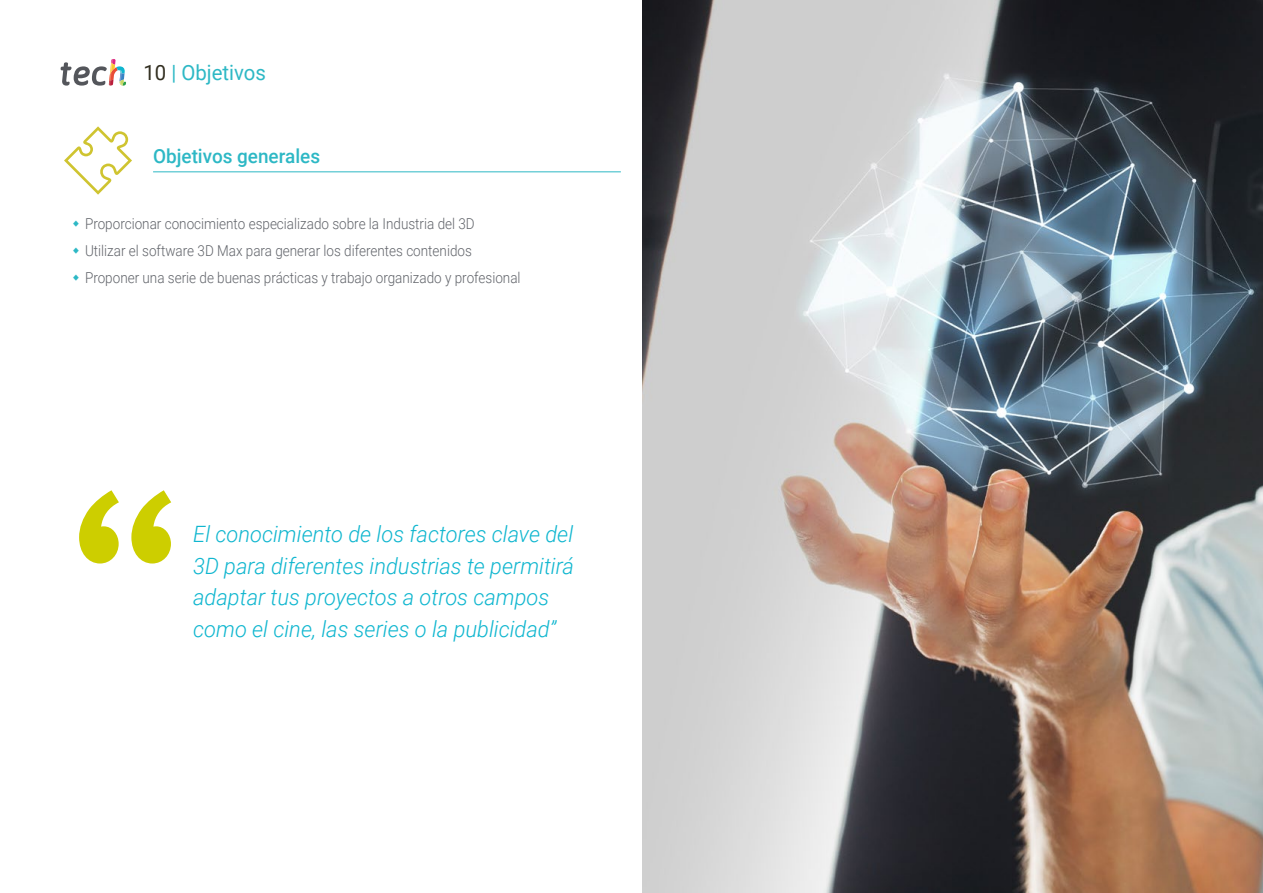
<style>
.page{position:relative;width:1263px;height:893px;background:#fff}
.page>*{position:absolute;margin:0;border:0;box-sizing:border-box;transform-origin:0 0}
.t1{font:italic 300 22.5px/31.5px "Roboto";color:#0fb6cf}
.t2{font:21px "Roboto";color:#2db8c5}
.t3{font:500 19.5px "Roboto";color:#2db8c5}
.t4{font:300 15px/26.7px "Roboto";color:#61646a;scale:.9 1}
.s1{color:#312e20}
</style>
<div class="page">
<svg style="left:61px;top:59px;width:65px;height:27px"></svg>
<hr style="left:153px;top:171px;width:468px;height:1px;background:#2db8c5">
<svg style="left:64px;top:126px;width:68px;height:69px"></svg>
<img style="left:642px;top:0;width:621px;height:893px">
<svg style="left:79px;top:490px;width:92px;height:73px"></svg>
<h2 class="t2" style="left:144px;top:57px;width:124px"><span class="s1">10</span> | Objetivos</h2>
<h3 class="t3" style="left:153px;top:143px;width:169px">Objetivos generales</h3>
<p class="t4" style="left:85px;top:210px;width:485px">Proporcionar conocimiento especializado sobre la Industria del 3D<br>Utilizar el software 3D Max para generar los diferentes contenidos<br>Proponer una serie de buenas prácticas y trabajo organizado y profesional</p>
<h1 class="t1" style="left:193px;top:518px;width:382px">El conocimiento de los factores clave del 3D para diferentes industrias te permitirá adaptar tus proyectos a otros campos como el cine, las series o la publicidad”</h1>
</div>
